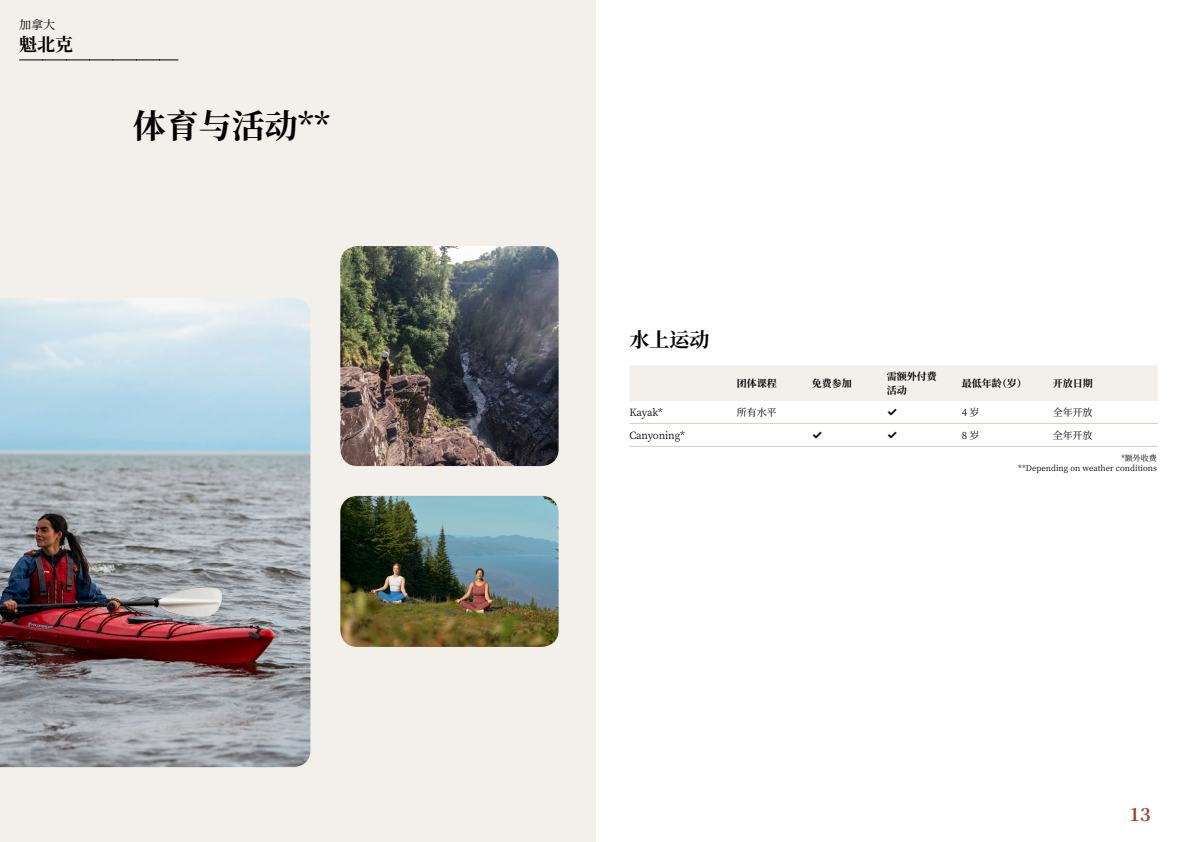
<style>
.page{position:relative;width:1191px;height:842px;background:#fff}
.page>*{position:absolute;margin:0;border:0;box-sizing:border-box;transform-origin:0 0}
.t1{font:700 33px "Noto Serif SC";color:#000}
.t2{font:700 20px "Noto Serif SC";color:#000}
.t3{font:700 18px "Noto Serif SC";color:#000}
.t4{font:700 18px "Noto Serif SC";color:#9d432c}
.t5{font:12px "Noto Serif SC";color:#000}
.t6{font:700 12px "Inter";color:#000}
.t7{font:10px "Noto Serif SC";letter-spacing:-.015em;color:#000}
.t8{font:700 10px/14px "Noto Serif SC";color:#000}
.t9{font:8px/9.6px "Noto Serif SC";color:#000;text-align:right}
</style>
<div class="page">
<div style="left:0;top:0;width:595px;height:842px;background:#f3f0ec"></div>
<img style="left:340px;top:246px;width:218px;height:220px">
<img style="left:0;top:298px;width:310px;height:469px">
<img style="left:340px;top:496px;width:218px;height:151px">
<svg style="left:20px;top:60px;width:158px;height:1px"></svg>
<div style="left:630px;top:365px;width:527px;height:36px;background:#f3f0ec"></div>
<hr style="left:629px;top:423px;width:108px;height:1px;background:#d7cdc1">
<hr style="left:737px;top:423px;width:75px;height:1px;background:#d7cdc1">
<hr style="left:812px;top:423px;width:75px;height:1px;background:#d7cdc1">
<hr style="left:887px;top:423px;width:75px;height:1px;background:#d7cdc1">
<hr style="left:962px;top:423px;width:91px;height:1px;background:#d7cdc1">
<hr style="left:1053px;top:423px;width:104px;height:1px;background:#d7cdc1">
<hr style="left:629px;top:446px;width:108px;height:1px;background:#d7cdc1">
<hr style="left:737px;top:446px;width:75px;height:1px;background:#d7cdc1">
<hr style="left:812px;top:446px;width:75px;height:1px;background:#d7cdc1">
<hr style="left:887px;top:446px;width:75px;height:1px;background:#d7cdc1">
<hr style="left:962px;top:446px;width:91px;height:1px;background:#d7cdc1">
<hr style="left:1053px;top:446px;width:104px;height:1px;background:#d7cdc1">
<h3 class="t5" style="left:19px;top:17px;width:37px">加拿大</h3>
<h3 class="t3" style="left:19px;top:34px;width:56px">魁北克</h3>
<h1 class="t1" style="left:133px;top:107px;width:199px">体育与活动**</h1>
<h2 class="t2" style="left:629px;top:329px;width:81px">水上运动</h2>
<p class="t8" style="left:737px;top:376px;width:41px">团体课程</p>
<p class="t8" style="left:812px;top:376px;width:41px">免费参加</p>
<p class="t8" style="left:887px;top:369px;width:51px">需额外付费活动</p>
<p class="t8" style="left:962px;top:376px;width:66px">最低年龄（岁）</p>
<p class="t8" style="left:1053px;top:376px;width:41px">开放日期</p>
<p class="t7" style="left:629px;top:406px;width:35px">Kayak*</p>
<p class="t7" style="left:737px;top:406px;width:41px">所有水平</p>
<h3 class="t6" style="left:887px;top:403px;width:12px">✓</h3>
<p class="t7" style="left:962px;top:406px;width:19px">4 岁</p>
<p class="t7" style="left:1053px;top:406px;width:41px">全年开放</p>
<p class="t7" style="left:629px;top:429px;width:57px">Canyoning*</p>
<h3 class="t6" style="left:812px;top:426px;width:12px">✓</h3>
<h3 class="t6" style="left:887px;top:426px;width:12px">✓</h3>
<p class="t7" style="left:962px;top:429px;width:19px">8 岁</p>
<p class="t7" style="left:1053px;top:429px;width:41px">全年开放</p>
<p class="t9" style="left:1018px;top:453px;width:140px">*额外收费<br>**Depending on weather conditions</p>
<h3 class="t4" style="left:1129px;top:804px;width:23px">13</h3>
</div>
